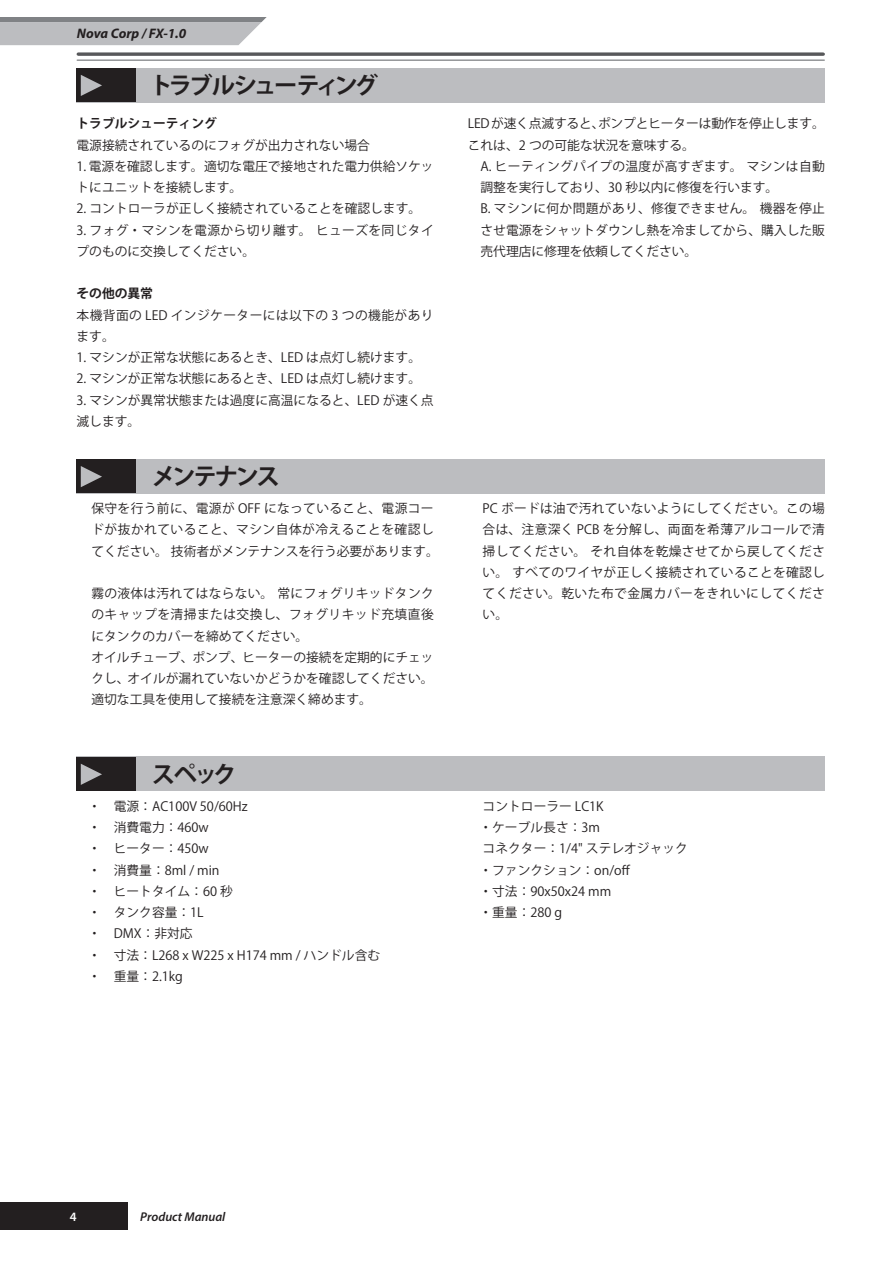
<style>
.page{position:relative;width:893px;height:1263px;background:#fff}
.page>*{position:absolute;margin:0;border:0;box-sizing:border-box;transform-origin:0 0}
.t1{font:700 23.4px "Koz Go Pro";letter-spacing:-.12em;color:#231f20}
.t2{font:italic 700 13.8px "Myriad Pro";letter-spacing:-.005em;color:#231f20}
.t3{font:12.75px/21.3px "Koz Go Pro";color:#231f20}
.t4{font:12.75px/21.3px "Koz Go Pro";letter-spacing:.025em;color:#231f20}
.t5{font:12.75px/21.3px "Koz Go Pro";letter-spacing:.03em;color:#231f20}
.t6{font:700 12.75px "Koz Go Pro";color:#231f20}
.t7{font:italic 600 12.75px "Myriad Pro";color:#231f20}
.t8{font:600 12.75px "Myriad Pro";color:#fff}
</style>
<div class="page">
<svg style="left:0;top:17px;width:267px;height:28px"></svg>
<div style="left:0;top:1202px;width:128px;height:28px;background:#231f20"></div>
<svg style="left:78px;top:52px;width:745px;height:4px"></svg>
<hr style="left:77px;top:60px;width:747px;height:1px;background:#808285">
<div style="left:77px;top:757px;width:748px;height:34px;background:#bcbdc0"></div>
<div style="left:77px;top:459px;width:748px;height:34px;background:#bcbdc0"></div>
<div style="left:77px;top:68px;width:748px;height:34px;background:#bcbdc0"></div>
<div style="left:77px;top:757px;width:59px;height:34px;background:#231f20"></div>
<div style="left:77px;top:459px;width:59px;height:34px;background:#231f20"></div>
<div style="left:77px;top:68px;width:59px;height:34px;background:#231f20"></div>
<svg style="left:81px;top:764px;width:21px;height:21px"></svg>
<svg style="left:81px;top:466px;width:21px;height:21px"></svg>
<svg style="left:81px;top:75px;width:21px;height:21px"></svg>
<p class="t2" style="left:77px;top:25px;width:111px">Nova Corp / FX-1.0</p>
<h1 class="t1" style="left:149px;top:70px;width:230px">トラブルシューティング</h1>
<p class="t6" style="left:77px;top:115px;width:142px">トラブルシューティング</p>
<p class="t3" style="left:77px;top:135px;width:295px">電源接続されているのにフォグが出力されない場合</p>
<p class="t3" style="left:77px;top:156px;width:359px">1. 電源を確認します。 適切な電圧で接地された電力供給ソケットにユニットを接続します。</p>
<p class="t3" style="left:77px;top:198px;width:346px">2. コントローラが正しく接続されていることを確認します。</p>
<p class="t5" style="left:77px;top:220px;width:359px">3. フォグ・マシンを電源から切り離す。 ヒューズを同じタイプのものに交換してください。</p>
<p class="t6" style="left:77px;top:285px;width:78px">その他の異常</p>
<p class="t5" style="left:77px;top:305px;width:359px">本機背面の LED インジケーターには以下の 3 つの機能があります。</p>
<p class="t3" style="left:77px;top:347px;width:346px">1. マシンが正常な状態にあるとき、LED は点灯し続けます。</p>
<p class="t3" style="left:77px;top:368px;width:346px">2. マシンが正常な状態にあるとき、LED は点灯し続けます。</p>
<p class="t3" style="left:77px;top:390px;width:359px">3. マシンが異常状態または過度に高温になると、LED が速く点滅します。</p>
<h1 class="t1" style="left:152px;top:461px;width:130px">メンテナンス</h1>
<p class="t4" style="left:91px;top:498px;width:349px">保守を行う前に、電源が OFF になっていること、電源コードが抜かれていること、マシン自体が冷えることを確認してください。 技術者がメンテナンスを行う必要があります。</p>
<p class="t3" style="left:91px;top:583px;width:344px">霧の液体は汚れてはならない。 常にフォグリキッドタンクのキャップを清掃または交換し、フォグリキッド充填直後にタンクのカバーを締めてください。<br>オイルチューブ、ポンプ、ヒーターの接続を定期的にチェックし、オイルが漏れていないかどうかを確認してください。適切な工具を使用して接続を注意深く締めます。</p>
<h1 class="t1" style="left:152px;top:759px;width:86px">スペック</h1>
<p class="t3" style="left:468px;top:113px;width:359px">LEDが速く点滅すると、ポンプとヒーターは動作を停止します。これは、2 つの可能な状況を意味する。</p>
<p class="t3" style="left:480px;top:156px;width:346px">A. ヒーティングパイプの温度が高すぎます。 マシンは自動調整を実行しており、30 秒以内に修復を行います。<br>B. マシンに何か問題があり、修復できません。 機器を停止させ電源をシャットダウンし熱を冷ましてから、購入した販売代理店に修理を依頼してください。</p>
<p class="t3" style="left:483px;top:498px;width:344px;text-align:justify">PC ボードは油で汚れていないようにしてください。この場合は、注意深く PCB を分解し、両面を希薄アルコールで清掃してください。 それ自体を乾燥させてから戻してください。 すべてのワイヤが正しく接続されていることを確認してください。乾いた布で金属カバーをきれいにしてください。</p>
<p class="t3" style="left:88px;top:796px;width:293px">・　電源：AC100V 50/60Hz<br>・　消費電力：460w<br>・　ヒーター：450w<br>・　消費量：8ml / min<br>・　ヒートタイム：60 秒<br>・　タンク容量：1L<br>・　DMX：非対応<br>・　寸法：L268 x W225 x H174 mm / ハンドル含む・　重量：2.1kg</p>
<p class="t3" style="left:479px;top:796px;width:210px">コントローラー LC1K<br>・ケーブル長さ：3m<br>コネクター：1/4" ステレオジャック・ファンクション：on/off<br>・寸法：90x50x24 mm<br>・重量：280 g</p>
<p class="t8" style="left:70px;top:1208px;width:8px">4</p>
<p class="t7" style="left:140px;top:1208px;width:87px">Product Manual</p>
</div>
